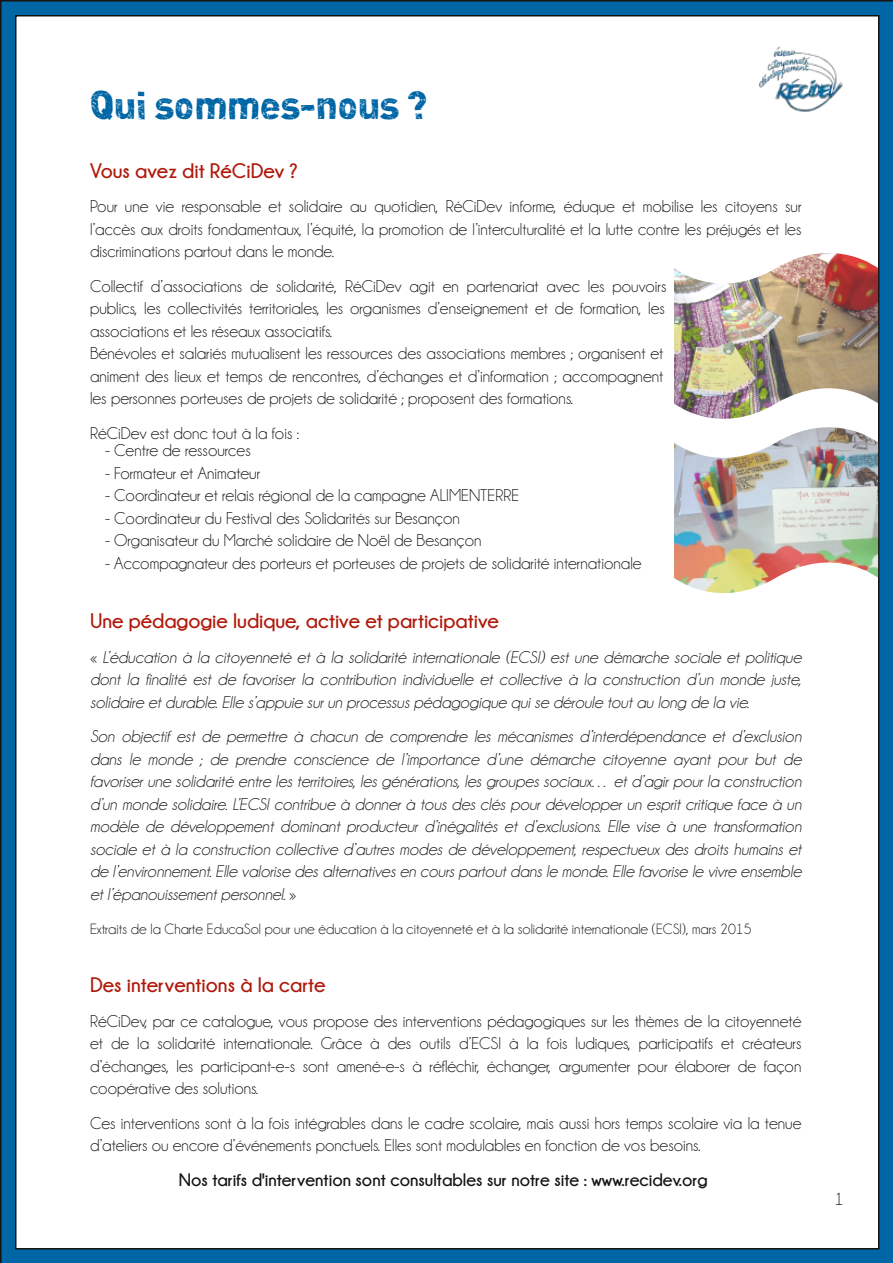
<style>
.page{position:relative;width:893px;height:1263px;background:#0066a5}
.page>*{position:absolute;margin:0;border:0;box-sizing:border-box;transform-origin:0 0}
.t1{font:37.5px "DI Nk";color:#0066a5}
.t2{font:700 21px "Champagne&Limousines";color:#af190b}
.t3{font:700 18px "Champagne&Limousines";color:#161413}
.t4{font:18px "Champagne&Limousines";color:#161413}
.t5{font:17.25px/22.5px "Champagne&Limousines";color:#161413;text-align:justify}
.t6{font:italic 17.25px/22.5px "Champagne&Limousines";color:#161413;text-align:justify}
.t7{font:15px "Champagne&Limousines";color:#161413}
.s1{font-style:normal}
.s2{font-style:italic}
</style>
<div class="page">
<div style="left:16px;top:16px;width:863px;height:1233px;background:#fff"></div>
<img style="left:759px;top:46px;width:84px;height:66px">
<img style="left:674px;top:253px;width:204px;height:155px">
<img style="left:674px;top:408px;width:204px;height:186px">
<h1 class="t1" style="left:90px;top:88px;width:339px">Qui sommes-nous ?</h1>
<p class="t2" style="left:90px;top:159px;width:210px">Vous avez dit RéCiDev ?</p>
<p class="t5" style="left:90px;top:195px;width:713px">Pour une vie responsable et solidaire au quotidien, RéCiDev informe, éduque et mobilise les citoyens sur l’accès aux droits fondamentaux, l’équité, la promotion de l’interculturalité et la lutte contre les préjugés et les discriminations partout dans le monde.</p>
<p class="t5" style="left:90px;top:275px;width:578px;text-align:left">Collectif d’associations de solidarité, RéCiDev agit en partenariat avec les pouvoirs publics, les collectivités territoriales, les organismes d’enseignement et de formation, les associations et les réseaux associatifs.<br>Bénévoles et salariés mutualisent les ressources des associations membres ; organisent et animent des lieux et temps de rencontres, d’échanges et d’information ; accompagnent les personnes porteuses de projets de solidarité ; proposent des formations.</p>
<p class="t5" style="left:90px;top:422px;width:210px">RéCiDev est donc tout à la fois :</p>
<p class="t5" style="left:105px;top:439px;width:147px">- Centre de ressources</p>
<p class="t5" style="left:105px;top:462px;width:157px">- Formateur et Animateur</p>
<p class="t5" style="left:105px;top:484px;width:416px">- Coordinateur et relais régional de la campagne ALIMENTERRE</p>
<p class="t5" style="left:105px;top:507px;width:356px">- Coordinateur du Festival des Solidarités sur Besançon</p>
<p class="t5" style="left:105px;top:529px;width:378px">- Organisateur du Marché solidaire de Noël de Besançon</p>
<p class="t5" style="left:105px;top:552px;width:538px">- Accompagnateur des porteurs et porteuses de projets de solidarité internationale</p>
<p class="t2" style="left:90px;top:609px;width:410px">Une pédagogie ludique, active et participative</p>
<p class="t6" style="left:90px;top:645px;width:713px"><span class="s1">«</span> L’éducation à la citoyenneté et à la solidarité internationale (ECSI) est une démarche sociale et politique dont la finalité est de favoriser la contribution individuelle et collective à la construction d’un monde juste, solidaire et durable. Elle s’appuie sur un processus pédagogique qui se déroule tout au long de la vie.</p>
<p class="t6" style="left:90px;top:725px;width:713px">Son objectif est de permettre à chacun de comprendre les mécanismes d’interdépendance et d’exclusion dans le monde ; de prendre conscience de l’importance d’une démarche citoyenne ayant pour but de favoriser une solidarité entre les territoires, les générations, les groupes sociaux… et d’agir pour la construction d’un monde solidaire. L’ECSI contribue à donner à tous des clés pour développer un esprit critique face à un modèle de développement dominant producteur d’inégalités et d’exclusions. Elle vise à une transformation sociale et à la construction collective d’autres modes de développement, respectueux des droits humains et de l’environnement. Elle valorise des alternatives en cours partout dans le monde. Elle favorise le vivre ensemble et l’épanouissement personnel. <span class="s1">»</span></p>
<p class="t7" style="left:90px;top:922px;width:663px">Extraits de la Charte EducaSol pour une éducation à la citoyenneté et à la solidarité internationale (ECSI), mars 2015</p>
<p class="t2" style="left:90px;top:973px;width:237px">Des interventions à la carte</p>
<p class="t5" style="left:90px;top:1010px;width:713px">RéCiDev, par ce catalogue, vous propose des interventions pédagogiques sur les thèmes de la citoyenneté et de la solidarité internationale. Grâce à des outils d’ECSI à la fois ludiques, participatifs et créateurs d’échanges, les participant-e-s sont amené-e-s à réfléchir, échanger, argumenter pour élaborer de façon coopérative des solutions.</p>
<p class="t5" style="left:90px;top:1112px;width:713px">Ces interventions sont à la fois intégrables dans le cadre scolaire, mais aussi hors temps scolaire via la tenue d’ateliers ou encore d’événements ponctuels. Elles sont modulables en fonction de vos besoins<span class="s2">.</span></p>
<p class="t3" style="left:179px;top:1170px;width:530px">Nos tarifs d'intervention sont consultables sur notre site : www.recidev.org</p>
<p class="t4" style="left:834px;top:1190px;width:11px">1</p>
</div>
